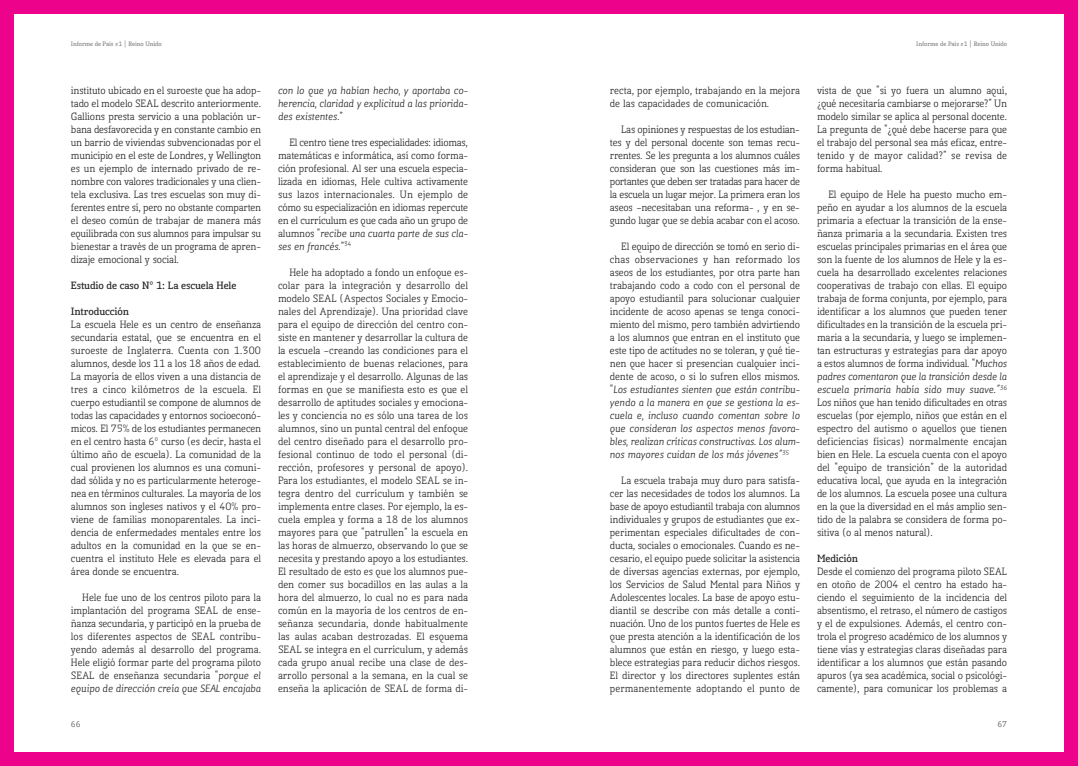
<style>
.page{position:relative;width:1078px;height:766px;background:#fff}
.page>*{position:absolute;margin:0;border:0;box-sizing:border-box;transform-origin:0 0}
.t1{font:10px/13px "Kofi Pure Serif";color:#231f20;text-align:justify}
.t2{font:10px/13px "Kofi Pure Kursiv";color:#231f20;text-align:justify}
.t3{font:700 10px "Kofi Pure Serif";color:#231f20}
.t4{font:8px "Kofi Pure Serif";color:#4b4c4d}
.t5{font:700 6px "Kofi Pure Serif";color:#808285}
.s1{font-family:"Kofi Pure Kursiv"}
.s2{font-family:"Kofi Pure Serif"}
</style>
<div class="page">
<div style="left:539px;top:0;width:538px;height:765px;background:#ed028c"></div>
<div style="left:539px;top:14px;width:524px;height:737px;background:#fff"></div>
<div style="left:0;top:0;width:538px;height:765px;background:#ed028c"></div>
<div style="left:14px;top:14px;width:524px;height:737px;background:#fff"></div>
<p class="t5" style="left:71px;top:41px;width:92px">Informe de País #1 | Reino Unido</p>
<p class="t5" style="left:916px;top:41px;width:92px">Informe de País #1 | Reino Unido</p>
<p class="t1" style="left:71px;top:85px;width:191px">instituto ubicado en el suroeste que ha adop&shy;tado el modelo SEAL descrito anteriormente.<br>Gallions presta servicio a una población ur&shy;bana desfavorecida y en constante cambio en un barrio de viviendas subvencionadas por el municipio en el este de Londres, y Wellington es un ejemplo de internado privado de re&shy;nombre con valores tradicionales y una clien&shy;tela exclusiva. Las tres escuelas son muy di&shy;ferentes entre sí, pero no obstante comparten el deseo común de trabajar de manera más equilibrada con sus alumnos para impulsar su bienestar a través de un programa de apren&shy;dizaje emocional y social.</p>
<p class="t3" style="left:71px;top:281px;width:167px">Estudio de caso Nº 1: La escuela Hele</p>
<p class="t3" style="left:71px;top:307px;width:59px">Introducción</p>
<p class="t1" style="left:71px;top:319px;width:191px">La escuela Hele es un centro de enseñanza secundaria estatal, que se encuentra en el suroeste de Inglaterra. Cuenta con 1.300 alumnos, desde los 11 a los 18 años de edad.<br>La mayoría de ellos viven a una distancia de tres a cinco kilómetros de la escuela. El cuerpo estudiantil se compone de alumnos de todas las capacidades y entornos socioeconó&shy;micos. El 75% de los estudiantes permanecen en el centro hasta 6º curso (es decir, hasta el último año de escuela). La comunidad de la cual provienen los alumnos es una comuni&shy;dad sólida y no es particularmente heteroge&shy;nea en términos culturales. La mayoría de los alumnos son ingleses nativos y el 40% pro&shy;viene de familias monoparentales. La inci&shy;dencia de enfermedades mentales entre los adultos en la comunidad en la que se en&shy;cuentra el instituto Hele es elevada para el área donde se encuentra.</p>
<p class="t1" style="left:71px;top:592px;width:191px;text-indent:11px">Hele fue uno de los centros piloto para la implantación del programa SEAL de ense&shy;ñanza secundaria, y participó en la prueba de los diferentes aspectos de SEAL contribu&shy;yendo además al desarrollo del programa.<br>Hele eligió formar parte del programa piloto SEAL de enseñanza secundaria “<span class="s1">porque el</span></p>
<p class="t2" style="left:71px;top:683px;width:191px">equipo de dirección creía que SEAL encajaba</p>
<p class="t2" style="left:278px;top:85px;width:191px">con lo que ya habían hecho, y aportaba co&shy;herencia, claridad y explicitud a las priorida&shy;des existentes.<span class="s2">”</span></p>
<p class="t1" style="left:278px;top:137px;width:191px;text-indent:11px">El centro tiene tres especialidades: idiomas, matemáticas e informática, así como forma&shy;ción profesional. Al ser una escuela especia&shy;lizada en idiomas, Hele cultiva activamente sus lazos internacionales. Un ejemplo de cómo su especialización en idiomas repercute en el currículum es que cada año un grupo de</p>
<p class="t2" style="left:278px;top:228px;width:191px"><span class="s2">alumnos “</span>recibe una cuarta parte de sus cla&shy;ses en francés.<span class="s2">”</span><sup>34</sup></p>
<p class="t1" style="left:278px;top:267px;width:192px;text-indent:11px">Hele ha adoptado a fondo un enfoque es&shy;colar para la integración y desarrollo del modelo SEAL (Aspectos Sociales y Emocio&shy;nales del Aprendizaje). Una prioridad clave para el equipo de dirección del centro con&shy;siste en mantener y desarrollar la cultura de la escuela –creando las condiciones para el establecimiento de buenas relaciones, para el aprendizaje y el desarrollo. Algunas de las formas en que se manifiesta esto es que el desarrollo de aptitudes sociales y emociona&shy;les y conciencia no es sólo una tarea de los alumnos, sino un puntal central del enfoque del centro diseñado para el desarrollo pro&shy;fesional continuo de todo el personal (di&shy;rección, profesores y personal de apoyo).<br>Para los estudiantes, el modelo SEAL se in&shy;tegra dentro del currículum y también se implementa entre clases. Por ejemplo, la es&shy;cuela emplea y forma a 18 de los alumnos mayores para que “patrullen” la escuela en las horas de almuerzo, observando lo que se necesita y prestando apoyo a los estudiantes.<br>El resultado de esto es que los alumnos pue&shy;den comer sus bocadillos en las aulas a la hora del almuerzo, lo cual no es para nada común en la mayoría de los centros de en&shy;señanza secundaria, donde habitualmente las aulas acaban destrozadas. El esquema SEAL se integra en el currículum, y además cada grupo anual recibe una clase de des&shy;arrollo personal a la semana, en la cual se enseña la aplicación de SEAL de forma di-</p>
<p class="t1" style="left:609px;top:85px;width:191px">recta, por ejemplo, trabajando en la mejora de las capacidades de comunicación.</p>
<p class="t1" style="left:609px;top:124px;width:191px;text-indent:11px">Las opiniones y respuestas de los estudian&shy;tes y del personal docente son temas recu&shy;rrentes. Se les pregunta a los alumnos cuáles consideran que son las cuestiones más im&shy;portantes que deben ser tratadas para hacer de la escuela un lugar mejor. La primera eran los aseos –necesitaban una reforma- , y en se&shy;gundo lugar que se debía acabar con el acoso.</p>
<p class="t1" style="left:609px;top:241px;width:191px;text-indent:11px">El equipo de dirección se tomó en serio di&shy;chas observaciones y han reformado los aseos de los estudiantes, por otra parte han trabajando codo a codo con el personal de apoyo estudiantil para solucionar cualquier incidente de acoso apenas se tenga conoci&shy;miento del mismo, pero también advirtiendo a los alumnos que entran en el instituto que este tipo de actitudes no se toleran, y qué tie&shy;nen que hacer si presencian cualquier inci&shy;dente de acoso, o si lo sufren ellos mismos.</p>
<p class="t2" style="left:609px;top:384px;width:191px"><span class="s2">“</span>Los estudiantes sienten que están contribu&shy;yendo a la manera en que se gestiona la es&shy;cuela e, incluso cuando comentan sobre lo que consideran los aspectos menos favora&shy;bles, realizan críticas constructivas. Los alum&shy;nos mayores cuidan de los más jóvenes”<sup>35</sup></p>
<p class="t1" style="left:609px;top:475px;width:191px;text-indent:11px">La escuela trabaja muy duro para satisfa&shy;cer las necesidades de todos los alumnos. La base de apoyo estudiantil trabaja con alumnos individuales y grupos de estudiantes que ex&shy;perimentan especiales dificultades de con&shy;ducta, sociales o emocionales. Cuando es ne&shy;cesario, el equipo puede solicitar la asistencia de diversas agencias externas, por ejemplo, los Servicios de Salud Mental para Niños y Adolescentes locales. La base de apoyo estu&shy;diantil se describe con más detalle a conti&shy;nuación. Uno de los puntos fuertes de Hele es que presta atención a la identificación de los alumnos que están en riesgo, y luego esta&shy;blece estrategias para reducir dichos riesgos.<br>El director y los directores suplentes están permanentemente adoptando el punto de</p>
<p class="t1" style="left:816px;top:85px;width:191px">vista de que “si yo fuera un alumno aquí, ¿qué necesitaría cambiarse o mejorarse?” Un modelo similar se aplica al personal docente.<br>La pregunta de “¿qué debe hacerse para que el trabajo del personal sea más eficaz, entre&shy;tenido y de mayor calidad?” se revisa de forma habitual.</p>
<p class="t1" style="left:816px;top:189px;width:191px;text-indent:11px">El equipo de Hele ha puesto mucho em&shy;peño en ayudar a los alumnos de la escuela primaria a efectuar la transición de la ense&shy;ñanza primaria a la secundaria. Existen tres escuelas principales primarias en el área que son la fuente de los alumnos de Hele y la es&shy;cuela ha desarrollado excelentes relaciones cooperativas de trabajo con ellas. El equipo trabaja de forma conjunta, por ejemplo, para identificar a los alumnos que pueden tener dificultades en la transición de la escuela pri&shy;maria a la secundaria, y luego se implemen&shy;tan estructuras y estrategias para dar apoyo a estos alumnos de forma individual. “<span class="s1">Muchos</span></p>
<p class="t2" style="left:816px;top:371px;width:191px">padres comentaron que la transición desde la escuela primaria había sido muy suave.”<sup>36</sup></p>
<p class="t1" style="left:816px;top:397px;width:191px">Los niños que han tenido dificultades en otras escuelas (por ejemplo, niños que están en el espectro del autismo o aquellos que tienen deficiencias físicas) normalmente encajan bien en Hele. La escuela cuenta con el apoyo del “equipo de transición” de la autoridad educativa local, que ayuda en la integración de los alumnos. La escuela posee una cultura en la que la diversidad en el más amplio sen&shy;tido de la palabra se considera de forma po&shy;sitiva (o al menos natural).</p>
<p class="t3" style="left:816px;top:554px;width:42px">Medición</p>
<p class="t1" style="left:816px;top:566px;width:191px">Desde el comienzo del programa piloto SEAL en otoño de 2004 el centro ha estado ha&shy;ciendo el seguimiento de la incidencia del absentismo, el retraso, el número de castigos y el de expulsiones. Además, el centro con&shy;trola el progreso académico de los alumnos y tiene vías y estrategias claras diseñadas para identificar a los alumnos que están pasando apuros (ya sea académica, social o psicológi&shy;camente), para comunicar los problemas a</p>
<p class="t4" style="left:71px;top:720px;width:11px">66</p>
<p class="t4" style="left:997px;top:720px;width:11px">67</p>
</div>
